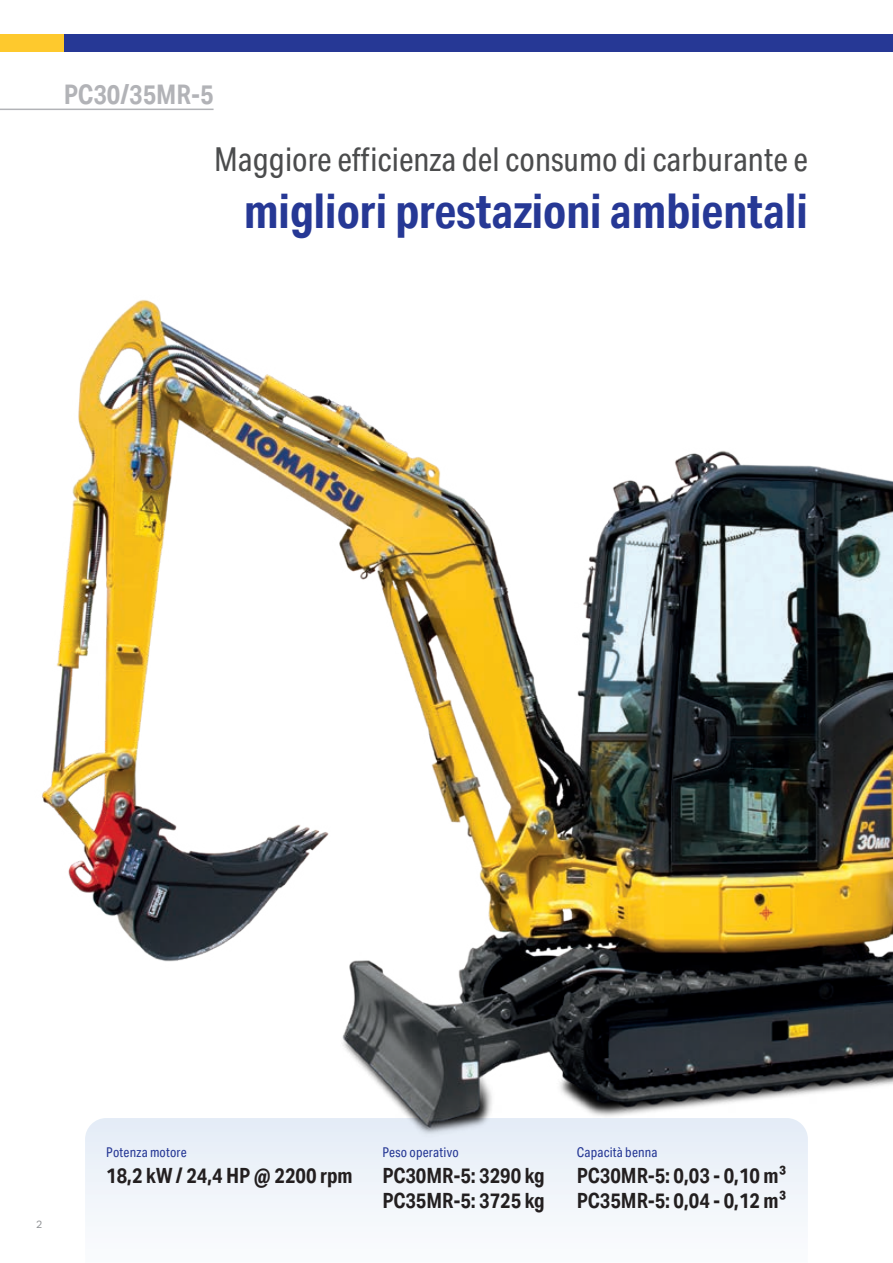
<style>
.page{position:relative;width:893px;height:1263px;background:#fff}
.page>*{position:absolute;margin:0;border:0;box-sizing:border-box;transform-origin:0 0}
.t1{font:700 48px "Aktiv Grotesk Cd";color:#263895}
.t2{font:33px "Aktiv Grotesk Cd";color:#4b4c4d}
.t3{font:700 27px "Aktiv Grotesk Cd";color:#b2b3b7}
.t4{font:700 21px/25.2px "Aktiv Grotesk Cd";color:#231f20}
.t5{font:13.5px "Aktiv Grotesk Cd";letter-spacing:.015em;color:#263895}
.t6{font:10.5px "Aktiv Grotesk";color:#939598}
</style>
<div class="page">
<div style="left:85px;top:1171px;width:723px;height:51px;background:#f1f6fb"></div>
<img style="left:42px;top:299px;width:851px;height:872px">
<hr style="left:0;top:109px;width:214px;height:1px;background:#b2b3b7">
<div style="left:0;top:34px;width:143px;height:17px;background:#fec92d"></div>
<div style="left:64px;top:34px;width:829px;height:17px;background:#263895"></div>
<p class="t3" style="left:64px;top:79px;width:151px">PC30/35MR-5</p>
<h2 class="t2" style="left:214px;top:141px;width:595px">Maggiore efficienza del consumo di carburante e</h2>
<h1 class="t1" style="left:244px;top:184px;width:565px">migliori prestazioni ambientali</h1>
<p class="t6" style="left:36px;top:1218px;width:8px">2</p>
<p class="t5" style="left:106px;top:1145px;width:82px">Potenza motore</p>
<p class="t4" style="left:106px;top:1163px;width:248px">18,2 kW / 24,4 HP @ 2200 rpm</p>
<p class="t5" style="left:382px;top:1145px;width:78px">Peso operativo</p>
<p class="t4" style="left:382px;top:1163px;width:164px">PC30MR-5: 3290 kg<br>PC35MR-5: 3725 kg</p>
<p class="t5" style="left:577px;top:1145px;width:82px">Capacità benna</p>
<p class="t4" style="left:577px;top:1163px;width:211px">PC30MR-5: 0,03 - 0,10 m³<br>PC35MR-5: 0,04 - 0,12 m³</p>
</div>
